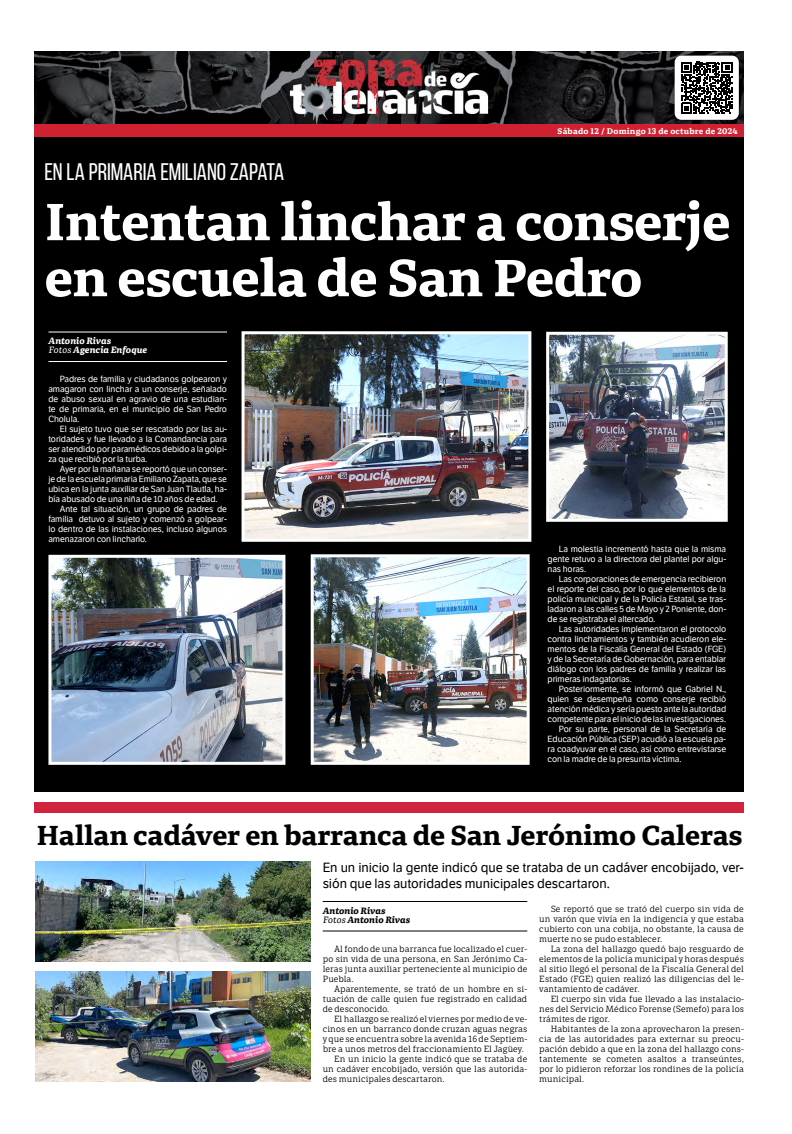
<style>
.page{position:relative;width:792px;height:1134px;background:#fff}
.page>*{position:absolute;margin:0;border:0;box-sizing:border-box;transform-origin:0 0}
.Cabeza{font:700 51.2px "Portada Text";letter-spacing:-.015em;color:#fff}
.Cabeza_Secundaria{font:700 27px "Portada Text";letter-spacing:-.01em;color:#000}
.Balazo{font:24px "Bebas Neue";letter-spacing:-.005em;color:#fff}
.Sumario{font:13px/16px "LFT Etica";letter-spacing:-.005em;color:#000}
.NOMBRE__articulo{font:italic 700 9px "Portada Text";letter-spacing:-.01em;color:#fff}
.NOMBRE__articulo-2{font:italic 700 9px "Portada Text";letter-spacing:-.02em;color:#000}
.TEXTO{font:8.7px/10px "LFT Etica";letter-spacing:-.01em;color:#fff;text-align:justify}
.TEXTO-2{font:8.7px/10px "LFT Etica Sheriff";letter-spacing:.01em;color:#000;text-align:justify}
.t1{font:700 8px "Portada Text";letter-spacing:.025em;color:#fff}
.s1{font-weight:400}
</style>
<div class="page">
<div style="left:34px;top:137px;width:710px;height:655px;background:#000"></div>
<hr style="left:48px;top:332px;width:179px;height:1px;background:#fff">
<hr style="left:48px;top:361px;width:179px;height:1px;background:#fff">
<img style="left:246px;top:335px;width:281px;height:203px">
<div style="left:242px;top:331px;width:289px;height:211px;border:3px solid #fff"></div>
<img style="left:315px;top:558px;width:211px;height:203px">
<div style="left:311px;top:554px;width:219px;height:211px;border:3px solid #fff"></div>
<hr style="left:323px;top:901px;width:204px;height:1px;background:#000">
<hr style="left:323px;top:931px;width:204px;height:1px;background:#000">
<div style="left:34px;top:802px;width:710px;height:10px;background:#d1223e"></div>
<img style="left:34px;top:51px;width:710px;height:74px">
<div style="left:672px;top:52px;width:70px;height:71px;background:#000;opacity:.5"></div>
<div style="left:675px;top:56px;width:64px;height:64px;background:#fff;border-radius:7px"></div>
<svg style="left:681px;top:62px;width:52px;height:52px"></svg>
<div style="left:34px;top:125px;width:710px;height:12px;background:#d02132"></div>
<img style="left:35px;top:972px;width:276px;height:110px">
<img style="left:35px;top:862px;width:276px;height:100px">
<img style="left:550px;top:336px;width:174px;height:182px">
<div style="left:546px;top:332px;width:182px;height:190px;border:3px solid #fff"></div>
<img style="left:52px;top:559px;width:229px;height:202px">
<div style="left:48px;top:555px;width:237px;height:210px;border:3px solid #fff"></div>
<p class="Balazo" style="left:44px;top:158px;width:241px">EN LA PRIMARIA EMILIANO ZAPATA</p>
<p class="t1" style="left:558px;top:125px;width:182px">Sábado 12 / Domingo 13 de octubre de 2024</p>
<p class="Cabeza" style="left:44px;top:183px;width:688px">Intentan linchar a conserje</p>
<p class="Cabeza" style="left:44px;top:239px;width:599px">en escuela de San Pedro</p>
<p class="NOMBRE__articulo" style="left:49px;top:334px;width:64px">Antonio Rivas</p>
<p class="NOMBRE__articulo" style="left:49px;top:343px;width:100px"><span class="s1">Fotos</span> Agencia Enfoque</p>
<p class="TEXTO" style="left:48px;top:374px;width:180px;text-indent:11px">Padres de familia y ciudadanos golpearon y amagaron con linchar a un conserje, señalado de abuso sexual en agravio de una estudian&shy;te de primaria, en el municipio de San Pedro Cholula.</p>
<p class="TEXTO" style="left:48px;top:424px;width:180px;text-indent:11px">El sujeto tuvo que ser rescatado por las au&shy;toridades y fue llevado a la Comandancia para ser atendido por paramédicos debido a la golpi&shy;za que recibió por la turba.</p>
<p class="TEXTO" style="left:48px;top:464px;width:180px;text-indent:11px">Ayer por la mañana se reportó que un conser&shy;je de la escuela primaria Emiliano Zapata, que se ubica en la junta auxiliar de San Juan Tlautla, ha&shy;bía abusado de una niña de 10 años de edad.</p>
<p class="TEXTO" style="left:48px;top:504px;width:180px;text-indent:11px">Ante tal situación, un grupo de padres de familia detuvo al sujeto y comenzó a golpear&shy;lo dentro de las instalaciones, incluso algunos amenazaron con lincharlo.</p>
<p class="TEXTO" style="left:548px;top:544px;width:180px;text-indent:11px">La molestia incrementó hasta que la misma gente retuvo a la directora del plantel por algu&shy;nas horas.</p>
<p class="TEXTO" style="left:548px;top:574px;width:180px;text-indent:11px">Las corporaciones de emergencia recibieron el reporte del caso, por lo que elementos de la policía municipal y de la Policía Estatal, se tras&shy;ladaron a las calles 5 de Mayo y 2 Poniente, don&shy;de se registraba el altercado.</p>
<p class="TEXTO" style="left:548px;top:624px;width:180px;text-indent:11px">Las autoridades implementaron el protocolo contra linchamientos y también acudieron ele&shy;mentos de la Fiscalía General del Estado (FGE) y de la Secretaría de Gobernación, para entablar diálogo con los padres de familia y realizar las primeras indagatorias.</p>
<p class="TEXTO" style="left:548px;top:684px;width:180px;text-indent:11px">Posteriormente, se informó que Gabriel N., quien se desempeña como conserje recibió atención médica y sería puesto ante la autoridad competente para el inicio de las investigaciones.</p>
<p class="TEXTO" style="left:548px;top:724px;width:180px;text-indent:11px">Por su parte, personal de la Secretaría de Educación Pública (SEP) acudió a la escuela pa&shy;ra coadyuvar en el caso, así como entrevistarse con la madre de la presunta víctima.</p>
<p class="Cabeza_Secundaria" style="left:36px;top:815px;width:708px">Hallan cadáver en barranca de San Jerónimo Caleras</p>
<p class="Sumario" style="left:323px;top:860px;width:423px">En un inicio la gente indicó que se trataba de un cadáver encobijado, ver&shy;sión que las autoridades municipales descartaron.</p>
<p class="NOMBRE__articulo-2" style="left:323px;top:904px;width:64px">Antonio Rivas</p>
<p class="NOMBRE__articulo-2" style="left:323px;top:913px;width:89px"><span class="s1">Fotos</span> Antonio Rivas</p>
<p class="TEXTO-2" style="left:323px;top:944px;width:206px;text-indent:11px">Al fondo de una barranca fue localizado el cuer&shy;po sin vida de una persona, en San Jerónimo Ca&shy;leras junta auxiliar perteneciente al municipio de Puebla.</p>
<p class="TEXTO-2" style="left:323px;top:984px;width:206px;text-indent:11px">Aparentemente, se trató de un hombre en si&shy;tuación de calle quien fue registrado en calidad de desconocido.</p>
<p class="TEXTO-2" style="left:323px;top:1014px;width:206px;text-indent:11px">El hallazgo se realizó el viernes por medio de ve&shy;cinos en un barranco donde cruzan aguas negras y que se encuentra sobre la avenida 16 de Septiem&shy;bre a unos metros del fraccionamiento El Jagüey.</p>
<p class="TEXTO-2" style="left:323px;top:1054px;width:206px;text-indent:11px">En un inicio la gente indicó que se trataba de un cadáver encobijado, versión que las autorida&shy;des municipales descartaron.</p>
<p class="TEXTO-2" style="left:539px;top:904px;width:206px;text-indent:11px">Se reportó que se trató del cuerpo sin vida de un varón que vivía en la indigencia y que estaba cubierto con una cobija, no obstante, la causa de muerte no se pudo establecer.</p>
<p class="TEXTO-2" style="left:539px;top:944px;width:206px;text-indent:11px">La zona del hallazgo quedó bajo resguardo de elementos de la policía municipal y horas después al sitio llegó el personal de la Fiscalía General del Estado (FGE) quien realizó las diligencias del le&shy;vantamiento de cadáver.</p>
<p class="TEXTO-2" style="left:539px;top:994px;width:206px;text-indent:11px">El cuerpo sin vida fue llevado a las instalacio&shy;nes del Servicio Médico Forense (Semefo) para los trámites de rigor.</p>
<p class="TEXTO-2" style="left:539px;top:1024px;width:206px;text-indent:11px">Habitantes de la zona aprovecharon la presen&shy;cia de las autoridades para externar su preocu&shy;pación debido a que en la zona del hallazgo cons&shy;tantemente se cometen asaltos a transeúntes, por lo pidieron reforzar los rondines de la policía municipal.</p>
</div>
